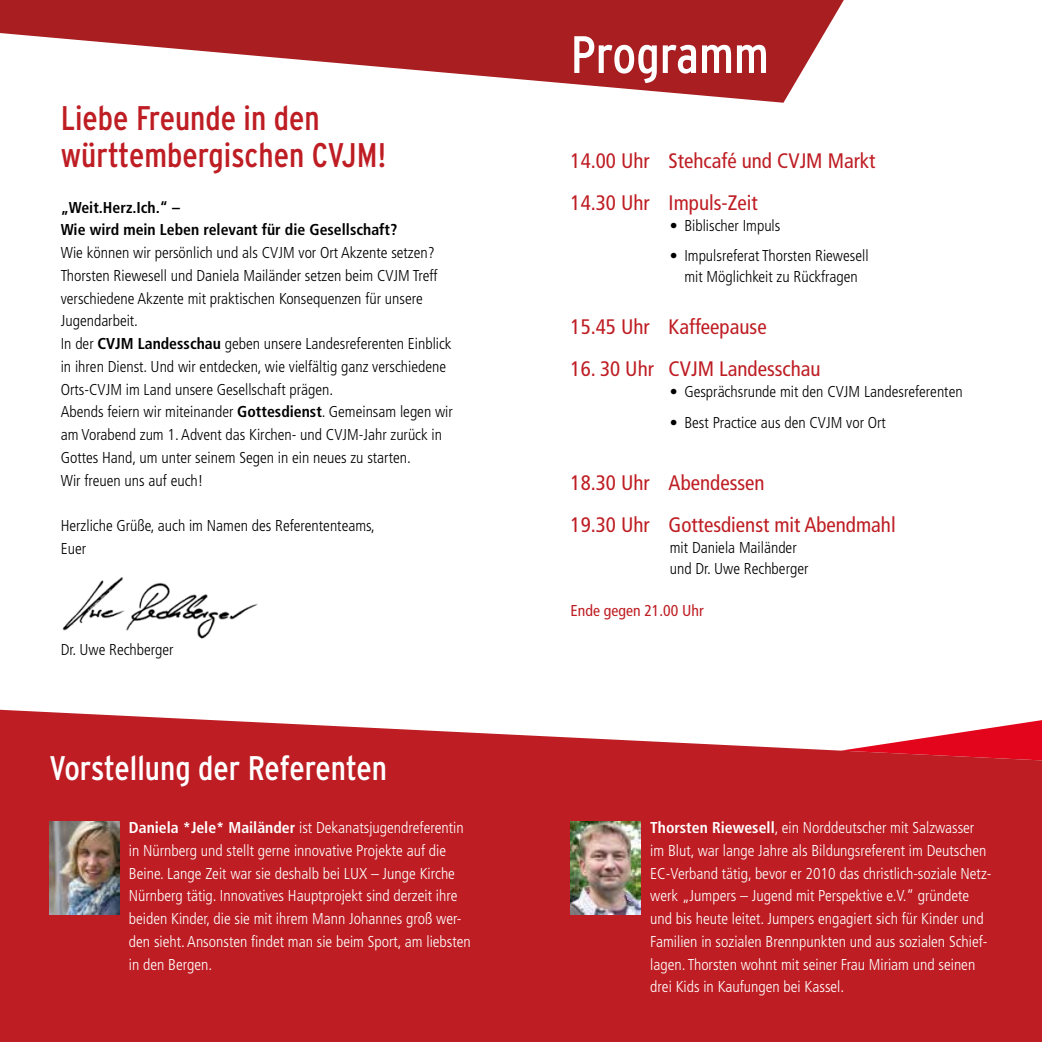
<style>
.page{position:relative;width:1042px;height:1042px;background:#fff}
.page>*{position:absolute;margin:0;border:0;box-sizing:border-box;transform-origin:0 0}
.t1{font:condensed 52.5px "Interstate";color:#fff}
.t2{font:condensed 34.12px/36.8px "Interstate";color:#be1d23}
.t3{font:condensed 34.12px "Interstate";color:#fff}
.t4{font:condensed 21px/42px "Frutiger";color:#be1d23}
.t5{font:300 condensed 15.75px/22.8px "Frutiger";color:#000}
.t6{font:300 condensed 15.75px/22.8px "Frutiger";color:#fff}
.t7{font:700 condensed 15.75px/22.8px "Frutiger";color:#000}
.t8{font:condensed 15.75px "Frutiger";color:#be1d23}
.s1{font-weight:700}
</style>
<div class="page">
<svg style="left:0;top:0;width:844px;height:103px;fill:#a81e21"></svg>
<img style="left:62px;top:577px;width:196px;height:62px">
<svg style="left:0;top:710px;width:1042px;height:332px;fill:#be1d23"></svg>
<img style="left:50px;top:821px;width:69px;height:93px">
<img style="left:570px;top:821px;width:70px;height:93px">
<h2 class="t2" style="left:61px;top:100px;width:327px">Liebe Freunde in den württembergischen CVJM!</h2>
<p class="t7" style="left:61px;top:196px;width:338px">„Weit.Herz.Ich.“ –<br>Wie wird mein Leben relevant für die Gesellschaft?</p>
<p class="t5" style="left:61px;top:241px;width:394px">Wie können wir persönlich und als CVJM vor Ort Akzente setzen?<br>Thorsten Riewesell und Daniela Mailänder setzen beim CVJM Treff verschiedene Akzente mit praktischen Konsequenzen für unsere Jugendarbeit.<br>In der <span class="s1">CVJM Landesschau</span> geben unsere Landesreferenten Einblick in ihren Dienst. Und wir entdecken, wie vielfältig ganz verschiedene Orts-CVJM im Land unsere Gesellschaft prägen.<br>Abends feiern wir miteinander <span class="s1">Gottesdienst</span>. Gemeinsam legen wir am Vorabend zum 1. Advent das Kirchen- und CVJM-Jahr zurück in Gottes Hand, um unter seinem Segen in ein neues zu starten.<br>Wir freuen uns auf euch!</p>
<p class="t5" style="left:61px;top:514px;width:316px">Herzliche Grüße, auch im Namen des Referententeams,<br>Euer</p>
<p class="t5" style="left:61px;top:639px;width:114px">Dr. Uwe Rechberger</p>
<h2 class="t3" style="left:50px;top:749px;width:339px">Vorstellung der Referenten</h2>
<h1 class="t1" style="left:570px;top:25px;width:200px">Programm</h1>
<h3 class="t4" style="left:570px;top:139px;width:306px">14.00 Uhr Stehcafé und CVJM Markt<br>14.30 Uhr Impuls-Zeit</h3>
<p class="t5" style="left:670px;top:214px;width:112px">• Biblischer Impuls</p>
<p class="t5" style="left:670px;top:246px;width:200px;line-height:21px;text-align:center">• Impulsreferat Thorsten Riewesell mit Möglichkeit zu Rückfragen</p>
<h3 class="t4" style="left:570px;top:306px;width:197px">15.45 Uhr Kaffeepause</h3>
<h3 class="t4" style="left:570px;top:348px;width:252px">16. 30 Uhr CVJM Landesschau</h3>
<p class="t5" style="left:670px;top:381px;width:294px">• Gesprächsrunde mit den CVJM Landesreferenten</p>
<p class="t5" style="left:670px;top:412px;width:218px">• Best Practice aus den CVJM vor Ort</p>
<h3 class="t4" style="left:570px;top:462px;width:327px">18.30 Uhr Abendessen<br>19.30 Uhr Gottesdienst mit Abendmahl</h3>
<p class="t5" style="left:670px;top:537px;width:140px;line-height:21px">mit Daniela Mailänder und Dr. Uwe Rechberger</p>
<p class="t8" style="left:570px;top:601px;width:135px">Ende gegen 21.00 Uhr</p>
<p class="t6" style="left:129px;top:816px;width:343px"><span class="s1">Daniela *Jele* Mailänder</span> ist Dekanatsjugendreferentin in Nürnberg und stellt gerne innovative Projekte auf die Beine. Lange Zeit war sie deshalb bei LUX – Junge Kirche Nürnberg tätig. Innovatives Hauptprojekt sind derzeit ihre beiden Kinder, die sie mit ihrem Mann Johannes groß wer&shy;den sieht. Ansonsten findet man sie beim Sport, am liebsten in den Bergen.</p>
<p class="t6" style="left:650px;top:816px;width:343px"><span class="s1">Thorsten Riewesell</span>, ein Norddeutscher mit Salzwasser im Blut, war lange Jahre als Bildungsreferent im Deutschen EC-Verband tätig, bevor er 2010 das christlich-soziale Netz&shy;werk „Jumpers – Jugend mit Perspektive e.V.“ gründete und bis heute leitet. Jumpers engagiert sich für Kinder und Familien in sozialen Brennpunkten und aus sozialen Schief&shy;lagen. Thorsten wohnt mit seiner Frau Miriam und seinen drei Kids in Kaufungen bei Kassel.</p>
</div>
